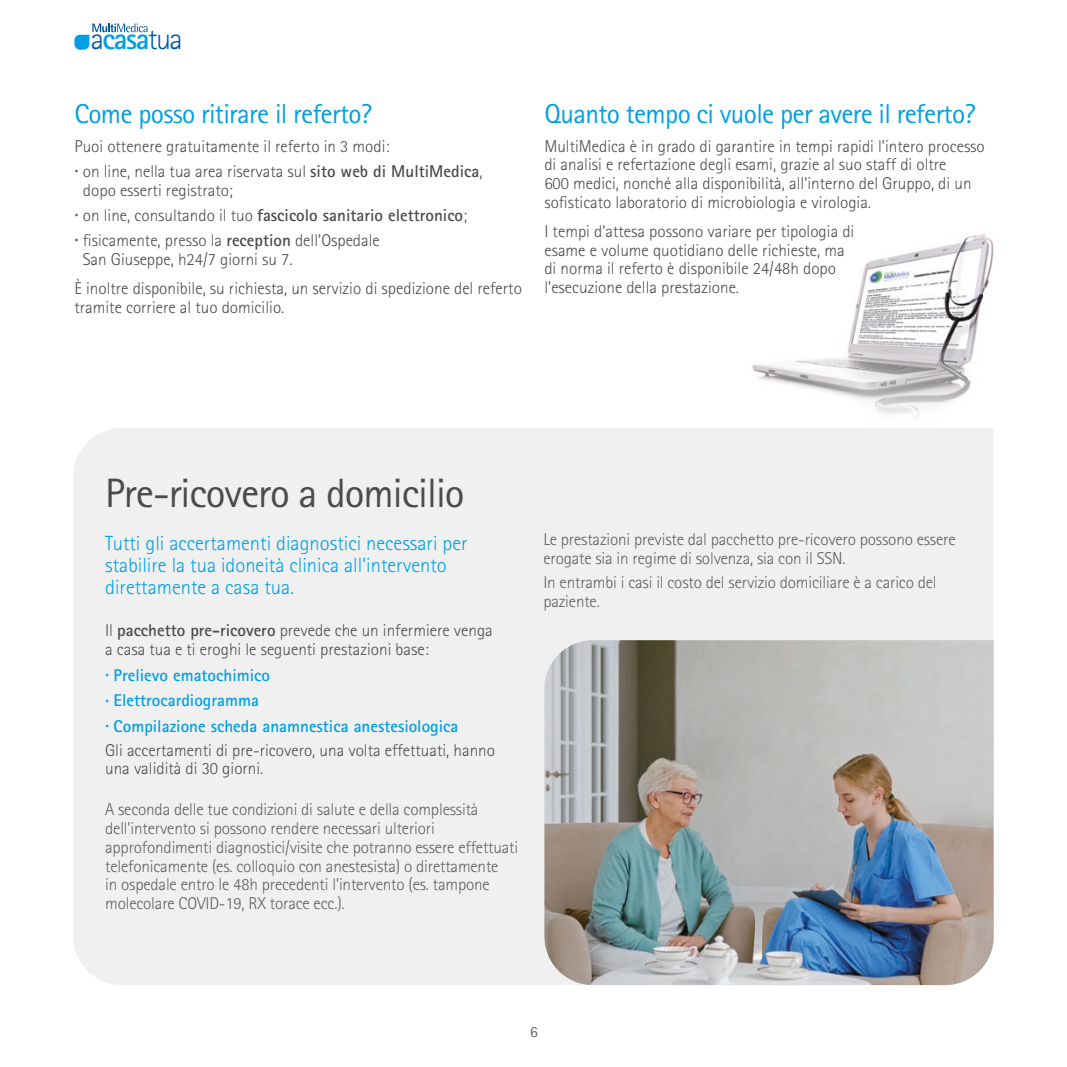
<style>
.page{position:relative;width:1067px;height:1067px;background:#fff}
.page>*{position:absolute;margin:0;border:0;box-sizing:border-box;transform-origin:0 0}
.t1{font:40.95px "Rotis Sans Serif Std";letter-spacing:-.025em;color:#4b4b4a}
.t2{font:300 29.93px "Rotis Sans Serif Std";color:#0055a3}
.t3{font:27.3px "Rotis Sans Serif Std";letter-spacing:-.025em;color:#009fe3}
.t4{font:300 20.47px/22.2px "Rotis Sans Serif Std";color:#009fe3}
.t5{font:300 17.15px/18.7px "Rotis Sans Serif Std";color:#4b4b4a}
.t6{font:300 17.15px/18.7px "Rotis Sans Serif Std";letter-spacing:-.01em;color:#60605f}
.t7{font:700 17.15px/25.6px "Rotis Sans Serif Std";color:#009fe3}
.t8{font:15.4px "Rotis Sans Serif Std";color:#60605f}
.s1{font-weight:700;color:#009fe3}
.s2{font-family:"Minion Pro";font-weight:700;color:#60605f}
.s3{font-weight:700}
.s4{font-family:"Minion Pro";color:#00a8e7}
</style>
<div class="page">
<img style="left:752px;top:234px;width:242px;height:212px">
<div style="left:73px;top:428px;width:920px;height:557px;background:#f0f0f0"></div>
<img style="left:544px;top:640px;width:449px;height:345px">
<svg style="left:74px;top:24px;width:73px;height:26px"></svg>
<h2 class="t2" style="left:91px;top:22px;width:94px">a<span class="s1">casa</span>tua</h2>
<h3 class="t3" style="left:74px;top:98px;width:299px">Come posso ritirare il referto?</h3>
<p class="t5" style="left:74px;top:133px;width:409px;line-height:25.2px">Puoi ottenere gratuitamente il referto in 3 modi:<br><span class="s2">·</span> on line, nella tua area riservata sul <span class="s3">sito web di MultiMedica</span>,</p>
<p class="t5" style="left:74px;top:177px;width:394px;line-height:25.2px;text-indent:9px">dopo esserti registrato;<br><span class="s2">·</span> on line, consultando il tuo <span class="s3">fascicolo sanitario elettronico</span>; <span class="s2">·</span> fisicamente, presso la <span class="s3">reception</span> dell’Ospedale</p>
<p class="t5" style="left:74px;top:245px;width:449px;line-height:28.7px;text-indent:8px">San Giuseppe, h24/7 giorni su 7.<br>È inoltre disponibile, su richiesta, un servizio di spedizione del referto</p>
<p class="t5" style="left:74px;top:297px;width:211px">tramite corriere al tuo domicilio.</p>
<h3 class="t3" style="left:544px;top:98px;width:433px">Quanto tempo ci vuole per avere il referto?</h3>
<p class="t5" style="left:544px;top:136px;width:442px">MultiMedica è in grado di garantire in tempi rapidi l’intero processo di analisi e refertazione degli esami, grazie al suo staff di oltre<br>600 medici, nonché alla disponibilità, all’interno del Gruppo, di un sofisticato laboratorio di microbiologia e virologia.</p>
<p class="t5" style="left:544px;top:222px;width:311px">I tempi d’attesa possono variare per tipologia di esame e volume quotidiano delle richieste, ma di norma il referto è disponibile 24/48h dopo l’esecuzione della prestazione.</p>
<h1 class="t1" style="left:105px;top:468px;width:361px">Pre-ricovero a domicilio</h1>
<p class="t4" style="left:105px;top:531px;width:364px">Tutti gli accertamenti diagnostici necessari per stabilire la tua idoneità clinica all’intervento direttamente a casa tua.</p>
<p class="t5" style="left:105px;top:621px;width:389px">Il <span class="s3">pacchetto pre-ricovero</span> prevede che un infermiere venga a casa tua e ti eroghi le seguenti prestazioni base:</p>
<p class="t7" style="left:105px;top:662px;width:355px"><span class="s4">·</span> Prelievo ematochimico<br><span class="s4">·</span> Elettrocardiogramma<br><span class="s4">·</span> Compilazione scheda anamnestica anestesiologica</p>
<p class="t5" style="left:105px;top:740px;width:391px">Gli accertamenti di pre-ricovero, una volta effettuati, hanno una validità di 30 giorni.</p>
<p class="t6" style="left:105px;top:800px;width:414px">A seconda delle tue condizioni di salute e della complessità dell’intervento si possono rendere necessari ulteriori approfondimenti diagnostici/visite che potranno essere effettuati telefonicamente (es. colloquio con anestesista) o direttamente<br>in ospedale entro le 48h precedenti l’intervento (es. tampone molecolare COVID-19, RX torace ecc.).</p>
<p class="t6" style="left:543px;top:530px;width:414px">Le prestazioni previste dal pacchetto pre-ricovero possono essere erogate sia in regime di solvenza, sia con il SSN.</p>
<p class="t6" style="left:543px;top:573px;width:395px">In entrambi i casi il costo del servizio domiciliare è a carico del paziente.</p>
<p class="t8" style="left:530px;top:1022px;width:9px">6</p>
</div>
